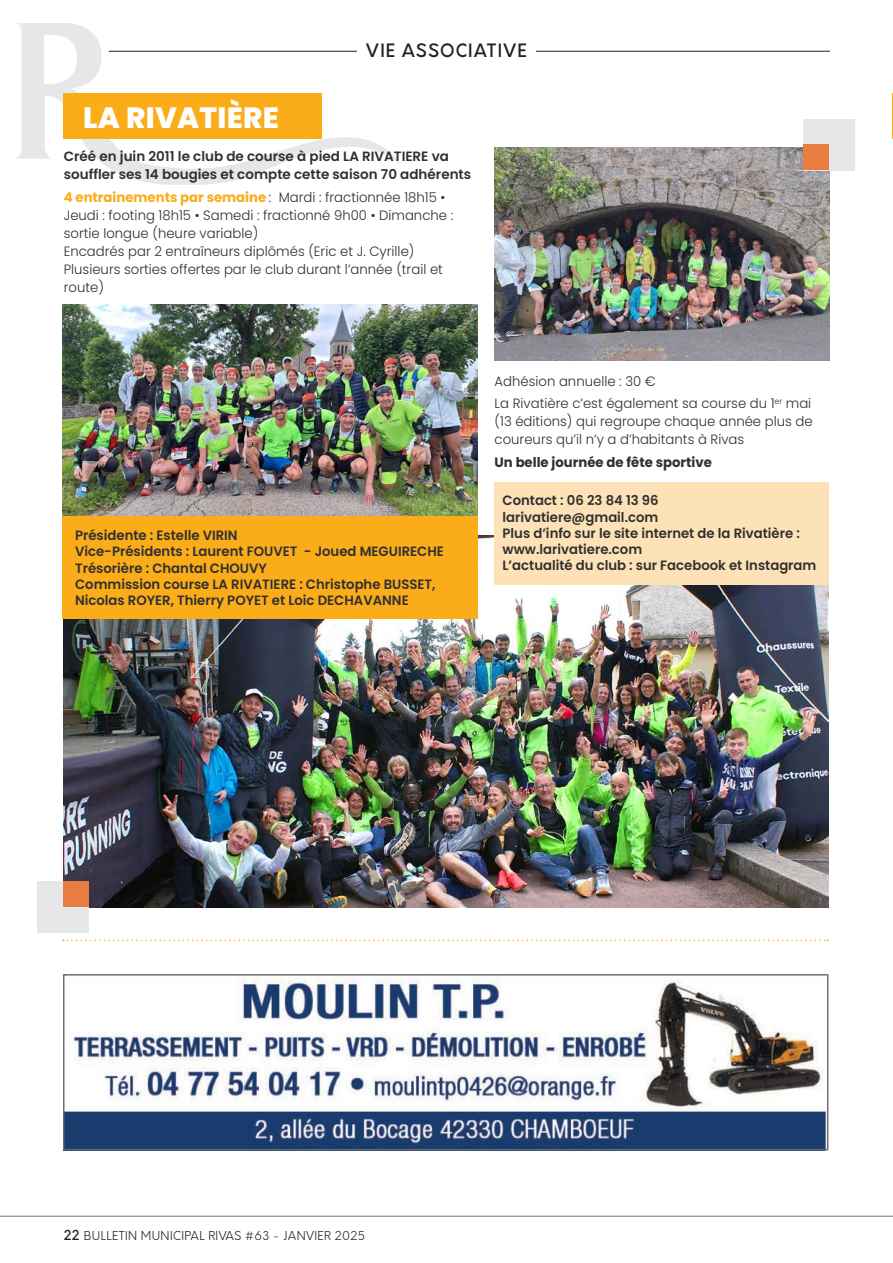
<style>
.page{position:relative;width:893px;height:1263px;background:#fff}
.page>*{position:absolute;margin:0;border:0;box-sizing:border-box;transform-origin:0 0}
.t1{font:800 29.25px "Poppins";letter-spacing:.01em;color:#fff}
.t2{font:500 18px "Orkney";letter-spacing:.06em;color:#231f20}
.t3{font:600 13.5px/16.2px "Poppins";color:#312f30}
.t4{font:300 13.5px/18px "Poppins";color:#312f30}
.t5{font:700 13.5px "Poppins";color:#312f30}
.t6{font:300 12px "Orkney";letter-spacing:.03em;color:#231f20}
.s1{font-weight:700;color:#faad19}
.s2{font-weight:500;font-size:13.5px}
</style>
<div class="page">
<hr style="left:0;top:1216px;width:893px;height:1px;background:#737477">
<svg style="left:16px;top:23px;width:384px;height:162px"></svg>
<hr style="left:109px;top:51px;width:721px;height:1px;background:#231f20">
<div style="left:357px;top:44px;width:179px;height:13px;background:#fff"></div>
<div style="left:63px;top:94px;width:258px;height:45px;background:#faad19"></div>
<img style="left:62px;top:304px;width:416px;height:212px">
<img style="left:495px;top:147px;width:334px;height:213px">
<img style="left:64px;top:535px;width:764px;height:372px">
<div style="left:37px;top:882px;width:52px;height:51px;background:#e6e7e9"></div>
<div style="left:63px;top:882px;width:26px;height:25px;background:#e97d41"></div>
<div style="left:804px;top:119px;width:51px;height:51px;background:#e6e7e9"></div>
<div style="left:804px;top:145px;width:25px;height:25px;background:#e97d41"></div>
<div style="left:495px;top:482px;width:334px;height:103px;background:#fee2b7"></div>
<div style="left:62px;top:516px;width:416px;height:103px;background:#faad19"></div>
<img style="left:65px;top:976px;width:761px;height:172px">
<div style="left:63px;top:974px;width:765px;height:176px;border:1px solid #6c6d70"></div>
<svg style="left:63px;top:939px;width:765px;height:2px"></svg>
<p class="t2" style="left:366px;top:39px;width:163px">VIE ASSOCIATIVE</p>
<p class="t1" style="left:83px;top:101px;width:197px">LA RIVATIÈRE</p>
<p class="t3" style="left:64px;top:148px;width:409px;line-height:18px">Créé en juin 2011 le club de course à pied LA RIVATIERE va souffler ses 14 bougies et compte cette saison 70 adhérents</p>
<p class="t4" style="left:64px;top:188px;width:391px"><span class="s1">4 entrainements par semaine</span> : Mardi : fractionnée 18h15 •<br>Jeudi : footing 18h15 • Samedi : fractionné 9h00 • Dimanche : sortie longue (heure variable)</p>
<p class="t4" style="left:64px;top:242px;width:352px">Encadrés par 2 entraîneurs diplômés (Eric et J. Cyrille)</p>
<p class="t4" style="left:64px;top:260px;width:381px">Plusieurs sorties offertes par le club durant l’année (trail et route)</p>
<p class="t3" style="left:75px;top:527px;width:164px">Présidente : Estelle VIRIN</p>
<p class="t3" style="left:75px;top:544px;width:370px">Vice-Présidents : Laurent FOUVET - Joued MEGUIRECHE</p>
<p class="t3" style="left:75px;top:560px;width:193px">Trésorière : Chantal CHOUVY</p>
<p class="t3" style="left:75px;top:576px;width:362px">Commission course LA RIVATIERE : Christophe BUSSET,<br>Nicolas ROYER, Thierry POYET et Loic DECHAVANNE</p>
<p class="t4" style="left:495px;top:372px;width:163px">Adhésion annuelle : 30 €</p>
<p class="t4" style="left:495px;top:395px;width:320px;text-align:justify">La Rivatière c’est également sa course du 1<sup>er</sup> mai (13 éditions) qui regroupe chaque année plus de coureurs qu’il n’y a d’habitants à Rivas</p>
<p class="t5" style="left:495px;top:454px;width:219px">Un belle journée de fête sportive</p>
<p class="t3" style="left:503px;top:492px;width:158px">Contact : 06 23 84 13 96</p>
<p class="t3" style="left:503px;top:509px;width:157px">larivatiere@gmail.com</p>
<p class="t3" style="left:503px;top:525px;width:299px">Plus d’info sur le site internet de la Rivatière : www.larivatiere.com</p>
<p class="t3" style="left:503px;top:557px;width:315px">L’actualité du club : sur Facebook et Instagram</p>
<p class="t6" style="left:64px;top:1228px;width:303px"><span class="s2">22</span> BULLETIN MUNICIPAL RIVAS #63 - JANVIER 2025</p>
</div>
